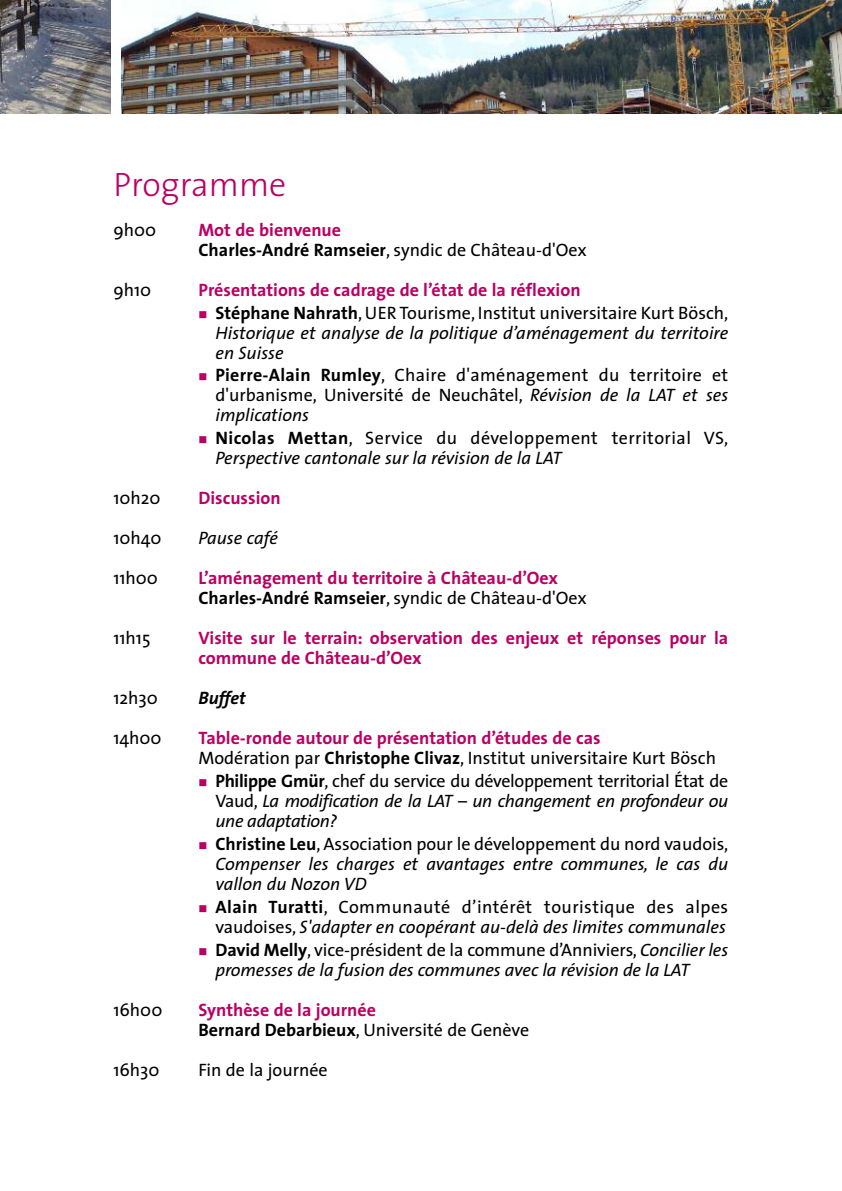
<style>
.page{position:relative;width:842px;height:1191px;background:#fff}
.page>*{position:absolute;margin:0;border:0;box-sizing:border-box;transform-origin:0 0}
.t1{font:300 34px "The Sans";color:#ba0063}
.t2{font:italic 18px/20px "The Sans";color:#000}
.t3{font:18px/20px "The Sans";color:#000}
.t4{font:700 18px/20px "The Sans";color:#ba0063}
.t5{font:18px/20px "The Sans";letter-spacing:.025em;color:#000}
.t6{font:italic 700 18px "The Sans";color:#000}
.s1{font-weight:700;color:#ba0063}
.s2{font-weight:700}
.s3{font-style:italic}
.s4{font-weight:700;font-style:normal}
.s5{font-style:normal}
.s6{color:#000}
.s7{font-weight:400;color:#000}
</style>
<div class="page">
<img style="left:122px;top:0;width:720px;height:113px">
<img style="left:0;top:0;width:110px;height:113px">
<h1 class="t1" style="left:113px;top:171px;width:174px">Programme</h1>
<p class="t3" style="left:113px;top:221px;width:44px">9h00</p>
<p class="t3" style="left:198px;top:221px;width:390px"><span class="s1">Mot de bienvenue<br></span><span class="s2">Charles-André Ramseier</span>, syndic de Château-d'Oex</p>
<p class="t3" style="left:113px;top:281px;width:39px">9h10</p>
<p class="t3" style="left:215px;top:280px;width:514px;line-height:22.8px;text-indent:-17px"><span class="s1">Présentations de cadrage de l’état de la réflexion<br></span><span class="s2">Stéphane Nahrath</span>,UER Tourisme, Institut universitaire Kurt Bösch,</p>
<p class="t2" style="left:215px;top:324px;width:514px">Historique et analyse de la politique d’aménagement du territoire en Suisse</p>
<p class="t3" style="left:215px;top:367px;width:514px;text-align:justify"><span class="s2">Pierre-Alain Rumley</span>, Chaire d'aménagement du territoire et d'urbanisme, Université de Neuchâtel, <span class="s3">Révision de la LAT et ses implications</span></p>
<p class="t2" style="left:215px;top:430px;width:514px"><span class="s4">Nicolas Mettan</span><span class="s5">, Service du développement territorial VS,<br></span>Perspective cantonale sur la révision de la LAT</p>
<p class="t3" style="left:113px;top:490px;width:49px">10h20</p>
<p class="t4" style="left:198px;top:490px;width:84px">Discussion</p>
<p class="t3" style="left:113px;top:530px;width:50px">10h40</p>
<p class="t2" style="left:198px;top:530px;width:81px">Pause café</p>
<p class="t3" style="left:113px;top:570px;width:46px">11h00</p>
<p class="t4" style="left:198px;top:570px;width:390px">L’aménagement du territoire à Château-d’Oex<br><span class="s6">Charles-André Ramseier</span><span class="s7">, syndic de Château-d'Oex</span></p>
<p class="t3" style="left:113px;top:630px;width:39px">11h15</p>
<p class="t4" style="left:198px;top:630px;width:531px">Visite sur le terrain: observation des enjeux et réponses pour la commune de Château-d’Oex</p>
<p class="t3" style="left:113px;top:690px;width:46px">12h30</p>
<p class="t6" style="left:198px;top:691px;width:49px">Buffet</p>
<p class="t3" style="left:113px;top:730px;width:50px">14h00</p>
<p class="t4" style="left:198px;top:730px;width:519px">Table-ronde autour de présentation d’études de cas<br><span class="s7">Modération par</span> <span class="s6">Christophe Clivaz</span><span class="s7">, Institut universitaire Kurt Bösch</span></p>
<p class="t2" style="left:215px;top:773px;width:514px;text-align:justify"><span class="s4">Philippe Gmür</span><span class="s5">, chef du service du développement territorial État de Vaud,</span> La modification de la LAT – un changement en profondeur ou une adaptation?</p>
<p class="t2" style="left:215px;top:835px;width:514px;text-align:justify"><span class="s4">Christine Leu</span><span class="s5">, Association pour le développement du nord vaudois, </span>Compenser les charges et avantages entre communes, le cas du vallon du Nozon VD</p>
<p class="t5" style="left:215px;top:898px;width:514px"><span class="s2">Alain Turatti</span>, Communauté d’intérêt touristique des alpes vaudoises, <span class="s3">S'adapter en coopérant au-delà des limites communales</span></p>
<p class="t2" style="left:215px;top:941px;width:514px"><span class="s4">David Melly</span><span class="s5">, vice-président de la commune d’Anniviers,</span> Concilier les promesses de la fusion des communes avec la révision de la LAT</p>
<p class="t3" style="left:113px;top:1001px;width:50px">16h00</p>
<p class="t4" style="left:198px;top:1001px;width:332px">Synthèse de la journée<br><span class="s6">Bernard Debarbieux</span><span class="s7">, Université de Genève</span></p>
<p class="t3" style="left:113px;top:1061px;width:48px">16h30</p>
<p class="t3" style="left:198px;top:1061px;width:131px">Fin de la journée</p>
</div>
